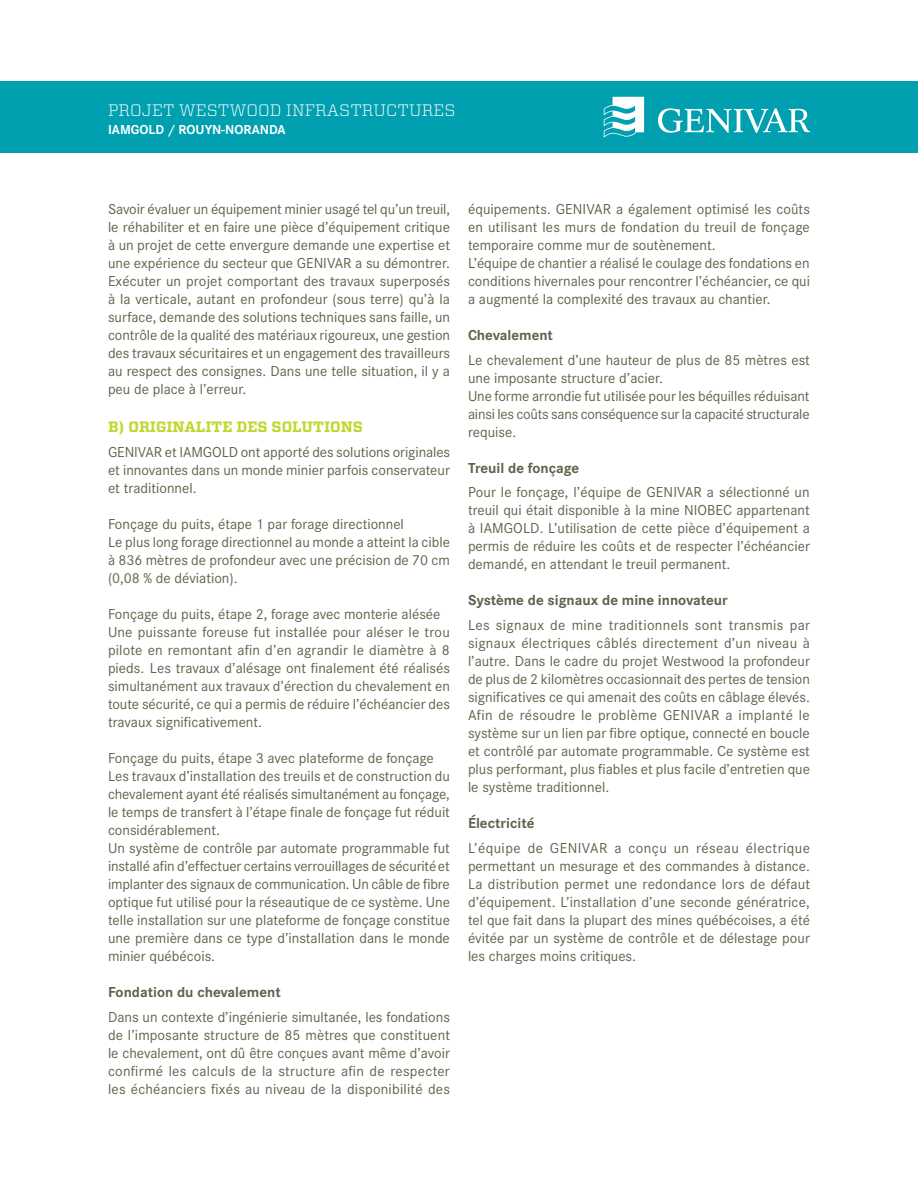
<style>
.page{position:relative;width:918px;height:1188px;background:#fff}
.page>*{position:absolute;margin:0;border:0;box-sizing:border-box;transform-origin:0 0}
.t1{font:300 16.5px "Vitesse";letter-spacing:.005em;color:#fff}
.Texte_courant{font:15px/18px "Corporate S";color:#60614b;text-align:justify}
.Texte_courant-2{font:700 15px "Corporate S";color:#60614b}
.Sous-titre{font:700 15px "Vitesse";color:#c1d72f}
.t2{font:700 13.5px "Corporate S";color:#fff}
</style>
<div class="page">
<div style="left:0;top:81px;width:918px;height:71px;background:#00a0b0"></div>
<svg style="left:604px;top:97px;width:40px;height:41px"></svg>
<svg style="left:658px;top:108px;width:152px;height:25px"></svg>
<p class="t1" style="left:108px;top:99px;width:349px">PROJET WESTWOOD INFRASTRUCTURES</p>
<p class="t2" style="left:108px;top:122px;width:179px">IAMGOLD / ROUYN-NORANDA</p>
<p class="Texte_courant" style="left:108px;top:200px;width:344px">Savoir évaluer un équipement minier usagé tel qu’un treuil, le réhabiliter et en faire une pièce d’équipement critique à un projet de cette envergure demande une expertise et une expérience du secteur que GENIVAR a su démontrer.</p>
<p class="Texte_courant" style="left:108px;top:272px;width:344px">Exécuter un projet comportant des travaux superposés à la verticale, autant en profondeur (sous terre) qu’à la surface, demande des solutions techniques sans faille, un contrôle de la qualité des matériaux rigoureux, une gestion des travaux sécuritaires et un engagement des travailleurs au respect des consignes. Dans une telle situation, il y a peu de place à l’erreur.</p>
<p class="Sous-titre" style="left:108px;top:417px;width:256px">B) ORIGINALITE DES SOLUTIONS</p>
<p class="Texte_courant" style="left:108px;top:443px;width:344px">GENIVAR et IAMGOLD ont apporté des solutions originales et innovantes dans un monde minier parfois conservateur et traditionnel.</p>
<p class="Texte_courant" style="left:108px;top:515px;width:297px">Fonçage du puits, étape 1 par forage directionnel</p>
<p class="Texte_courant" style="left:108px;top:533px;width:344px">Le plus long forage directionnel au monde a atteint la cible à 836 mètres de profondeur avec une précision de 70 cm (0,08 % de déviation).</p>
<p class="Texte_courant" style="left:108px;top:605px;width:334px">Fonçage du puits, étape 2, forage avec monterie alésée</p>
<p class="Texte_courant" style="left:108px;top:623px;width:344px">Une puissante foreuse fut installée pour aléser le trou pilote en remontant afin d’en agrandir le diamètre à 8 pieds. Les travaux d’alésage ont finalement été réalisés simultanément aux travaux d’érection du chevalement en toute sécurité, ce qui a permis de réduire l’échéancier des travaux significativement.</p>
<p class="Texte_courant" style="left:108px;top:749px;width:327px">Fonçage du puits, étape 3 avec plateforme de fonçage</p>
<p class="Texte_courant" style="left:108px;top:767px;width:344px">Les travaux d’installation des treuils et de construction du chevalement ayant été réalisés simultanément au fonçage, le temps de transfert à l’étape finale de fonçage fut réduit considérablement.</p>
<p class="Texte_courant" style="left:108px;top:839px;width:344px">Un système de contrôle par automate programmable fut installé afin d’effectuer certains verrouillages de sécurité et implanter des signaux de communication. Un câble de fibre optique fut utilisé pour la réseautique de ce système. Une telle installation sur une plateforme de fonçage constitue une première dans ce type d’installation dans le monde minier québécois.</p>
<p class="Texte_courant-2" style="left:108px;top:983px;width:174px">Fondation du chevalement</p>
<p class="Texte_courant" style="left:108px;top:1008px;width:344px">Dans un contexte d’ingénierie simultanée, les fondations de l’imposante structure de 85 mètres que constituent le chevalement, ont dû être conçues avant même d’avoir confirmé les calculs de la structure afin de respecter les échéanciers fixés au niveau de la disponibilité des</p>
<p class="Texte_courant" style="left:468px;top:200px;width:343px">équipements. GENIVAR a également optimisé les coûts en utilisant les murs de fondation du treuil de fonçage temporaire comme mur de soutènement.</p>
<p class="Texte_courant" style="left:468px;top:254px;width:344px">L’équipe de chantier a réalisé le coulage des fondations en conditions hivernales pour rencontrer l’échéancier, ce qui a augmenté la complexité des travaux au chantier.</p>
<p class="Texte_courant-2" style="left:468px;top:326px;width:87px">Chevalement</p>
<p class="Texte_courant" style="left:468px;top:351px;width:343px">Le chevalement d’une hauteur de plus de 85 mètres est une imposante structure d’acier.</p>
<p class="Texte_courant" style="left:468px;top:387px;width:343px">Une forme arrondie fut utilisée pour les béquilles réduisant ainsi les coûts sans conséquence sur la capacité structurale requise.</p>
<p class="Texte_courant-2" style="left:468px;top:459px;width:113px">Treuil de fonçage</p>
<p class="Texte_courant" style="left:468px;top:484px;width:344px">Pour le fonçage, l’équipe de GENIVAR a sélectionné un treuil qui était disponible à la mine NIOBEC appartenant à IAMGOLD. L’utilisation de cette pièce d’équipement a permis de réduire les coûts et de respecter l’échéancier demandé, en attendant le treuil permanent.</p>
<p class="Texte_courant-2" style="left:468px;top:592px;width:261px">Système de signaux de mine innovateur</p>
<p class="Texte_courant" style="left:468px;top:616px;width:344px">Les signaux de mine traditionnels sont transmis par signaux électriques câblés directement d’un niveau à l’autre. Dans le cadre du projet Westwood la profondeur de plus de 2 kilomètres occasionnait des pertes de tension significatives ce qui amenait des coûts en câblage élevés.<br>Afin de résoudre le problème GENIVAR a implanté le système sur un lien par fibre optique, connecté en boucle et contrôlé par automate programmable. Ce système est plus performant, plus fiables et plus facile d’entretien que le système traditionnel.</p>
<p class="Texte_courant-2" style="left:468px;top:814px;width:68px">Électricité</p>
<p class="Texte_courant" style="left:468px;top:839px;width:344px">L’équipe de GENIVAR a conçu un réseau électrique permettant un mesurage et des commandes à distance.<br>La distribution permet une redondance lors de défaut d’équipement. L’installation d’une seconde génératrice, tel que fait dans la plupart des mines québécoises, a été évitée par un système de contrôle et de délestage pour les charges moins critiques.</p>
</div>
